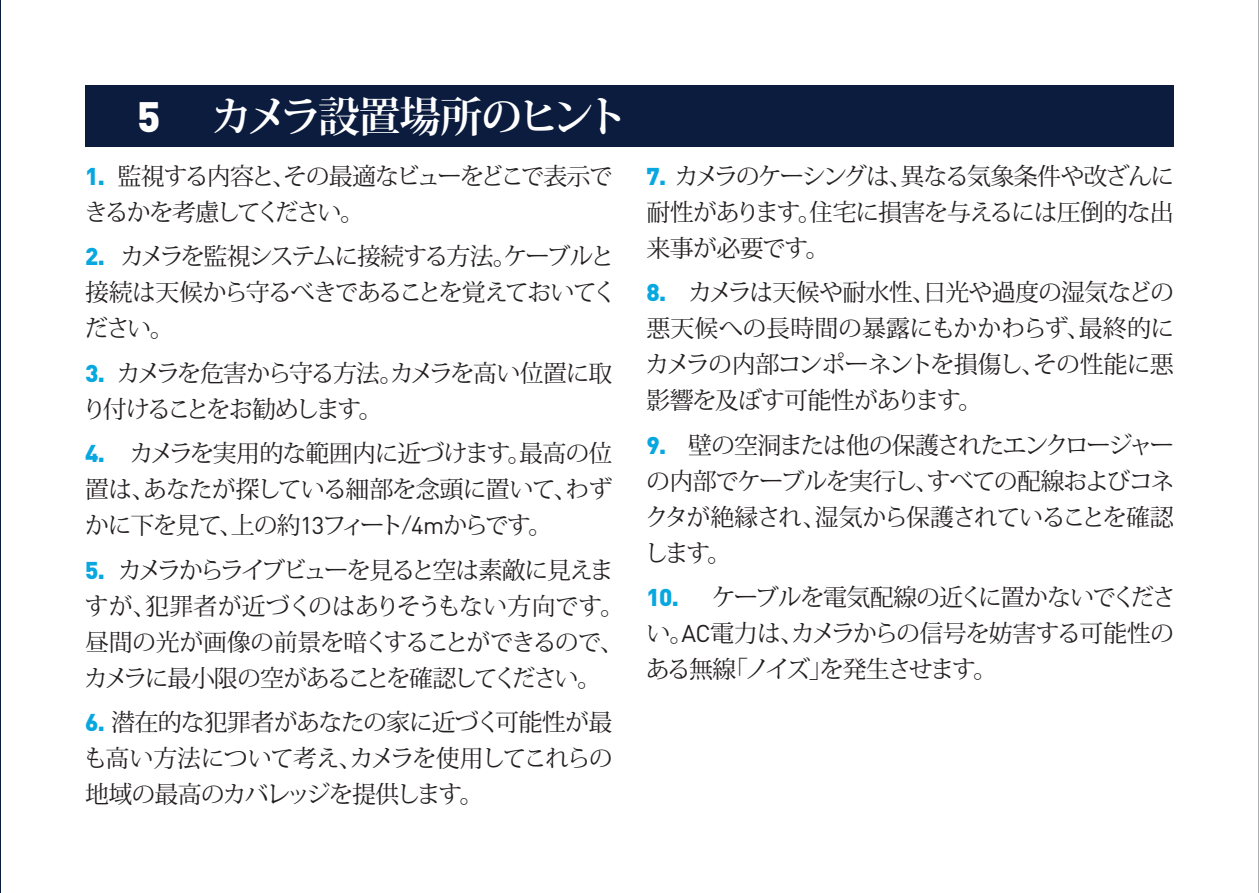
<style>
.page{position:relative;width:1259px;height:893px;background:#fff}
.page>*{position:absolute;margin:0;border:0;box-sizing:border-box;transform-origin:0 0}
.t1{font:700 42px "Koz Min Pr 6 N";letter-spacing:-.105em;color:#fff}
.t2{font:24px/36px "Koz Min Pr 6 N";letter-spacing:-.065em;color:#231f20;text-align:justify}
.t3{font:24px/36px "Koz Min Pr 6 N";letter-spacing:-.095em;color:#231f20}
.s1{font-family:"DIN Pro";font-weight:900}
.s2{font-family:"DIN Pro";font-weight:900;color:#08a7e0}
.s3{font-family:"DIN Pro"}
</style>
<div class="page">
<div style="left:85px;top:85px;width:1089px;height:61px;background:#0c1c3f"></div>
<hr style="left:1258px;top:0;width:1px;height:893px;background:#939598">
<h1 class="t1" style="left:137px;top:93px;width:492px"><span class="s1">5</span> カメラ設置場所のヒント</h1>
<p class="t2" style="left:84px;top:159px;width:530px"><span class="s2">1.</span> 監視する内容と、その最適なビューをどこで表示できるかを考慮してください。</p>
<p class="t2" style="left:84px;top:239px;width:534px"><span class="s2">2.</span> カメラを監視システムに接続する方法。ケーブルと接続は天候から守るべきであることを覚えておいてください。</p>
<p class="t3" style="left:82px;top:355px;width:531px"><span class="s2">3.</span> カメラを危害から守る方法。カメラを高い位置に取り付けることをお勧めします。</p>
<p class="t2" style="left:85px;top:436px;width:529px"><span class="s2">4.</span> カメラを実用的な範囲内に近づけます。最高の位置は、あなたが探している細部を念頭に置いて、わずかに下を見て、上の約<span class="s3">13</span>フィート/<span class="s3">4m</span>からです。</p>
<p class="t2" style="left:84px;top:552px;width:542px;text-align:left"><span class="s2">5.</span> カメラからライブビューを見ると空は素敵に見えますが、犯罪者が近づくのはありそうもない方向です。昼間の光が画像の前景を暗くすることができるので、カメラに最小限の空があることを確認してください。</p>
<p class="t2" style="left:83px;top:705px;width:531px"><span class="s2">6.</span> 潜在的な犯罪者があなたの家に近づく可能性が最も高い方法について考え、カメラを使用してこれらの地域の最高のカバレッジを提供します。</p>
<p class="t2" style="left:646px;top:158px;width:530px"><span class="s2">7.</span> カメラのケーシングは、異なる気象条件や改ざんに耐性があります。住宅に損害を与えるには圧倒的な出来事が必要です。</p>
<p class="t2" style="left:645px;top:275px;width:531px"><span class="s2">8.</span> カメラは天候や耐水性、日光や過度の湿気などの悪天候への長時間の暴露にもかかわらず、最終的にカメラの内部コンポーネントを損傷し、その性能に悪影響を及ぼす可能性があります。</p>
<p class="t2" style="left:644px;top:427px;width:531px"><span class="s2">9.</span> 壁の空洞または他の保護されたエンクロージャーの内部でケーブルを実行し、すべての配線およびコネクタが絶縁され、湿気から保護されていることを確認します。</p>
<p class="t2" style="left:646px;top:580px;width:532px"><span class="s2">10.</span> ケーブルを電気配線の近くに置かないでください。<span class="s3">AC</span>電力は、カメラからの信号を妨害する可能性のある無線「ノイズ」を発生させます。</p>
</div>
